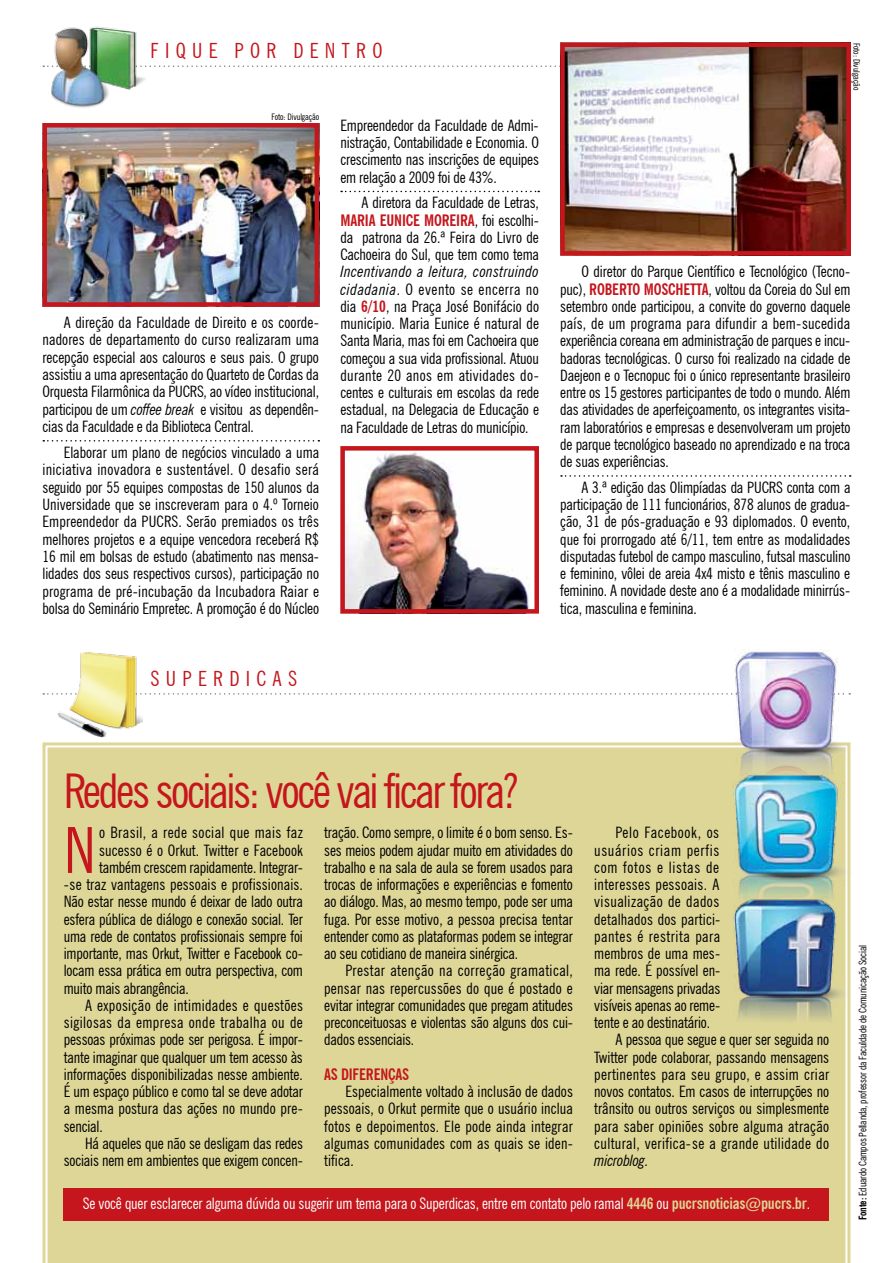
<style>
.page{position:relative;width:893px;height:1263px;background:#fff}
.page>*{position:absolute;margin:0;border:0;box-sizing:border-box;transform-origin:0 0}
.t1{font:condensed 63.45px "News Gothic BT";color:#c4161c}
.t2{font:condensed 48px "News Gothic BT";letter-spacing:-.05em;color:#c4161c}
.t3{font:condensed 21px "News Gothic BT";color:#c4161c}
.t4{font:condensed 15.75px/17.2px "News Gothic BT";letter-spacing:-.01em;color:#000;text-align:justify}
.t5{font:condensed 15.75px "News Gothic BT";letter-spacing:.025em;color:#000}
.t6{font:condensed 15.75px "News Gothic BT";letter-spacing:-.01em;color:#fff}
.t7{font:condensed 15.75px "News Gothic BT";letter-spacing:.01em;color:#000}
.t8{font:condensed 15.75px "News Gothic BT";letter-spacing:.02em;color:#000}
.t9{font:condensed 15.75px "News Gothic BT";letter-spacing:.04em;color:#000}
.t10{font:condensed 15.75px "News Gothic BT";letter-spacing:.035em;color:#000}
.t11{font:700 condensed 15.75px "News Gothic BT";color:#c4161c}
.t12{font:italic condensed 15.75px "News Gothic BT";letter-spacing:-.01em;color:#000}
.t13{font:condensed 10.5px "News Gothic BT";letter-spacing:-.01em;color:#000}
.t14{font:condensed 9px "News Gothic BT";letter-spacing:-.01em;color:#000}
.s1{font-style:italic}
.s2{font-weight:700;color:#c4161c}
.s3{font-style:normal}
.s4{font-weight:700;color:#ded697}
.s5{font-weight:700}
</style>
<div class="page">
<svg style="left:43px;top:65px;width:517px;height:2px"></svg>
<div style="left:47px;top:747px;width:799px;height:516px;background:#ded697"></div>
<div style="left:64px;top:1188px;width:765px;height:32px;background:#c4161c"></div>
<svg style="left:43px;top:693px;width:680px;height:2px"></svg>
<img style="left:49px;top:26px;width:96px;height:82px">
<img style="left:56px;top:652px;width:86px;height:86px">
<svg style="left:43px;top:440px;width:276px;height:1px"></svg>
<svg style="left:341px;top:191px;width:198px;height:1px"></svg>
<svg style="left:561px;top:475px;width:290px;height:2px"></svg>
<img style="left:726px;top:649px;width:125px;height:124px">
<img style="left:723px;top:773px;width:128px;height:129px">
<img style="left:725px;top:896px;width:126px;height:130px">
<img style="left:48px;top:128px;width:266px;height:174px">
<div style="left:43px;top:123px;width:276px;height:184px;border:4px solid #c4161c"></div>
<img style="left:345px;top:452px;width:186px;height:157px">
<div style="left:340px;top:446px;width:199px;height:168px;border:4px solid #c4161c"></div>
<img style="left:565px;top:48px;width:281px;height:203px">
<div style="left:560px;top:43px;width:291px;height:213px;border:4px solid #c4161c"></div>
<h3 class="t3" style="left:43px;top:38px;width:26px">fique</h3>
<h3 class="t3" style="left:234px;top:38px;width:15px">por</h3>
<h3 class="t3" style="left:293px;top:38px;width:16px">dentro</h3>
<p class="t14" style="left:862px;top:43px;width:49px;rotate:90deg">Foto: Divulgação</p>
<p class="t14" style="left:271px;top:111px;width:49px">Foto: Divulgação</p>
<p class="t4" style="left:43px;top:313px;width:278px;text-indent:21px">A direção da Faculdade de Direito e os coorde&shy;nadores de departamento do curso realizaram uma recepção especial aos calouros e seus pais. O grupo assistiu a uma apresentação do Quarteto de Cordas da Orquesta Filarmônica da PUCRS, ao vídeo institucional, participou de um <span class="s1">coffee break</span> e visitou as dependên&shy;cias da Faculdade e da Biblioteca Central.</p>
<p class="t4" style="left:43px;top:443px;width:278px;text-indent:21px">Elaborar um plano de negócios vinculado a uma iniciativa inovadora e sustentável. O desafio será seguido por 55 equipes compostas de 150 alunos da Universidade que se inscreveram para o 4.º Torneio Empreendedor da PUCRS. Serão premiados os três melhores projetos e a equipe vencedora receberá R$ 16 mil em bolsas de estudo (abatimento nas mensa&shy;lidades dos seus respectivos cursos), participação no programa de pré-incubação da Incubadora Raiar e bolsa do Seminário Empretec. A promoção é do Núcleo</p>
<h3 class="t3" style="left:43px;top:666px;width:23px">superdicas</h3>
<p class="t4" style="left:340px;top:116px;width:200px">Empreendedor da Faculdade de Admi&shy;nistração, Contabilidade e Economia. O crescimento nas inscrições de equipes em relação a 2009 foi de 43%.</p>
<p class="t4" style="left:340px;top:194px;width:200px;text-indent:21px">A diretora da Faculdade de Letras, <span class="s2">MARIA EUNICE MOREIRA</span>, foi escolhi&shy;da patrona da 26.ª Feira do Livro de Cachoeira do Sul, que tem como tema</p>
<p class="t4" style="left:340px;top:263px;width:200px"><span class="s1">Incentivando a leitura, construindo cidadania</span>. O evento se encerra no dia <span class="s2">6/10</span>, na Praça José Bonifácio do município. Maria Eunice é natural de Santa Maria, mas foi em Cachoeira que começou a sua vida profissional. Atuou durante 20 anos em atividades do&shy;centes e culturais em escolas da rede estadual, na Delegacia de Educação e na Faculdade de Letras do município.</p>
<p class="t4" style="left:560px;top:263px;width:292px;text-indent:21px">O diretor do Parque Científico e Tecnológico (Tecno&shy;puc), <span class="s2">ROBERTO MOSCHETTA</span>, voltou da Coreia do Sul em setembro onde participou, a convite do governo daquele país, de um programa para difundir a bem-sucedida experiência coreana em administração de parques e incu&shy;badoras tecnológicas. O curso foi realizado na cidade de Daejeon e o Tecnopuc foi o único representante brasileiro entre os 15 gestores participantes de todo o mundo. Além das atividades de aperfeiçoamento, os integrantes visita&shy;ram laboratórios e empresas e desenvolveram um projeto de parque tecnológico baseado no aprendizado e na troca de suas experiências.</p>
<p class="t4" style="left:560px;top:478px;width:292px;text-indent:21px">A 3.ª edição das Olimpíadas da PUCRS conta com a participação de 111 funcionários, 878 alunos de gradua&shy;ção, 31 de pós-graduação e 93 diplomados. O evento, que foi prorrogado até 6/11, tem entre as modalidades disputadas futebol de campo masculino, futsal masculino e feminino, vôlei de areia 4x4 misto e tênis masculino e feminino. A novidade deste ano é a modalidade minirrús&shy;tica, masculina e feminina.</p>
<h2 class="t2" style="left:64px;top:762px;width:457px">Redes sociais: você vai ficar fora?</h2>
<h1 class="t1" style="left:64px;top:812px;width:34px">N</h1>
<p class="t5" style="left:99px;top:823px;width:205px">o Brasil, a rede social que mais faz</p>
<p class="t4" style="left:324px;top:824px;width:250px">tração. Como sempre, o limite é o bom senso. Es&shy;ses meios podem ajudar muito em atividades do trabalho e na sala de aula se forem usados para trocas de informações e experiências e fomento ao diálogo. Mas, ao mesmo tempo, pode ser uma fuga. Por esse motivo, a pessoa precisa tentar entender como as plataformas podem se integrar ao seu cotidiano de maneira sinérgica.</p>
<p class="t4" style="left:324px;top:962px;width:250px;text-indent:21px">Prestar atenção na correção gramatical, pensar nas repercussões do que é postado e evitar integrar comunidades que pregam atitudes preconceituosas e violentas são alguns dos cui&shy;dados essenciais.</p>
<p class="t11" style="left:324px;top:1064px;width:79px">As diferenças</p>
<p class="t4" style="left:324px;top:1083px;width:250px;text-indent:21px">Especialmente voltado à inclusão de dados pessoais, o Orkut permite que o usuário inclua fotos e depoimentos. Ele pode ainda integrar algumas comunidades com as quais se iden&shy;tifica.</p>
<p class="t10" style="left:615px;top:823px;width:105px">Pelo Facebook, os</p>
<p class="t9" style="left:594px;top:840px;width:126px">usuários criam perfis</p>
<p class="t9" style="left:594px;top:858px;width:126px">com fotos e listas de</p>
<p class="t8" style="left:594px;top:875px;width:126px">interesses pessoais. A</p>
<p class="t5" style="left:594px;top:892px;width:127px">visualização de dados</p>
<p class="t7" style="left:594px;top:909px;width:128px">detalhados dos partici-</p>
<p class="t10" style="left:594px;top:927px;width:128px">pantes é restrita para</p>
<p class="t4" style="left:594px;top:945px;width:128px">membros de uma mes-</p>
<p class="t4" style="left:594px;top:962px;width:128px">ma rede. É possível en-</p>
<p class="t4" style="left:594px;top:979px;width:128px">viar mensagens privadas</p>
<p class="t4" style="left:594px;top:996px;width:128px">visíveis apenas ao reme-</p>
<p class="t4" style="left:594px;top:1014px;width:117px">tente e ao destinatário.</p>
<p class="t4" style="left:615px;top:1031px;width:215px">A pessoa que segue e quer ser seguida no</p>
<p class="t4" style="left:594px;top:1048px;width:236px">Twitter pode colaborar, passando mensagens</p>
<p class="t5" style="left:594px;top:1065px;width:237px">pertinentes para seu grupo, e assim criar</p>
<p class="t4" style="left:594px;top:1083px;width:236px">novos contatos. Em casos de interrupções no</p>
<p class="t4" style="left:594px;top:1100px;width:236px">trânsito ou outros serviços ou simplesmente</p>
<p class="t8" style="left:594px;top:1116px;width:236px">para saber opiniões sobre alguma atração</p>
<p class="t5" style="left:594px;top:1134px;width:236px">cultural, verifica-se a grande utilidade do</p>
<p class="t12" style="left:594px;top:1151px;width:55px">microblog<span class="s3">.</span></p>
<p class="t4" style="left:99px;top:841px;width:205px">sucesso é o Orkut. Twitter e Facebook</p>
<p class="t4" style="left:99px;top:858px;width:205px">também crescem rapidamente. Integrar-</p>
<p class="t7" style="left:64px;top:875px;width:241px">-se traz vantagens pessoais e profissionais.</p>
<p class="t4" style="left:64px;top:893px;width:241px">Não estar nesse mundo é deixar de lado outra</p>
<p class="t4" style="left:64px;top:910px;width:241px">esfera pública de diálogo e conexão social. Ter</p>
<p class="t4" style="left:64px;top:927px;width:241px">uma rede de contatos profissionais sempre foi</p>
<p class="t4" style="left:64px;top:945px;width:241px">importante, mas Orkut, Twitter e Facebook co-</p>
<p class="t4" style="left:64px;top:962px;width:241px">locam essa prática em outra perspectiva, com</p>
<p class="t4" style="left:64px;top:979px;width:126px">muito mais abrangência.</p>
<p class="t8" style="left:85px;top:996px;width:220px">A exposição de intimidades e questões</p>
<p class="t5" style="left:64px;top:1013px;width:241px">sigilosas da empresa onde trabalha ou de</p>
<p class="t4" style="left:64px;top:1031px;width:241px">pessoas próximas pode ser perigosa. É impor-</p>
<p class="t4" style="left:64px;top:1048px;width:241px">tante imaginar que qualquer um tem acesso às</p>
<p class="t4" style="left:64px;top:1065px;width:241px">informações disponibilizadas nesse ambiente.</p>
<p class="t4" style="left:64px;top:1083px;width:241px">É um espaço público e como tal se deve adotar</p>
<p class="t7" style="left:64px;top:1099px;width:241px">a mesma postura das ações no mundo pre-</p>
<p class="t4" style="left:64px;top:1117px;width:40px">sencial.</p>
<p class="t4" style="left:85px;top:1134px;width:219px">Há aqueles que não se desligam das redes</p>
<p class="t4" style="left:64px;top:1152px;width:241px">sociais nem em ambientes que exigem concen-</p>
<p class="t6" style="left:83px;top:1193px;width:729px">Se você quer esclarecer alguma dúvida ou sugerir um tema para o Superdicas, entre em contato pelo ramal <span class="s4">4446</span> ou <span class="s4">pucrsnoticias@pucrs.br</span>.</p>
<p class="t13" style="left:856px;top:1220px;width:277px;rotate:-90deg"><span class="s5">Fonte:</span> Eduardo Campos Pellanda, professor da Faculdade de Comunicação Social</p>
</div>
